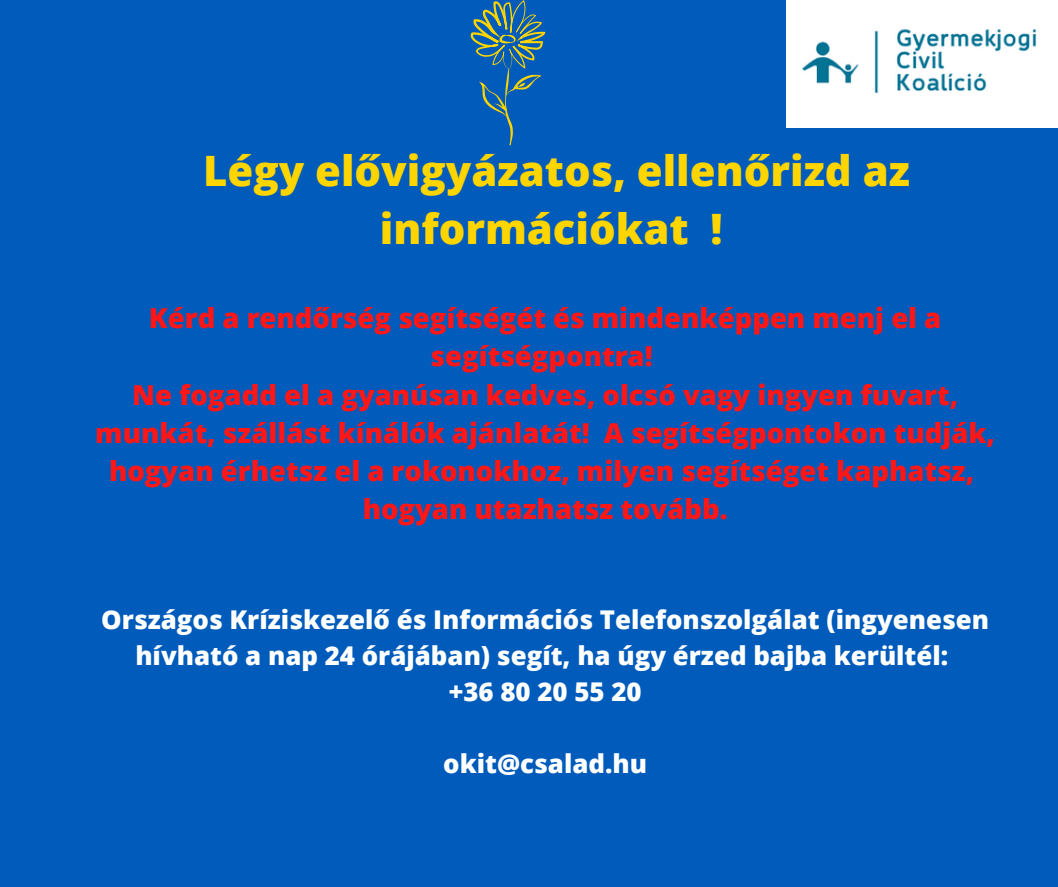
<style>
.page{position:relative;width:1058px;height:887px;background:#fff}
.page>*{position:absolute;margin:0;border:0;box-sizing:border-box;transform-origin:0 0}
.t1{font:800 41.85px/57.6px "Open Sans";color:#ffd500;text-align:center}
.t2{font:800 27.45px/38.2px "Open Sans";color:#ff1616;text-align:center}
.t3{font:800 25.8px/36px "Open Sans";color:#fff;text-align:center}
</style>
<div class="page">
<div style="left:0;top:0;width:1058px;height:886px;background:#005bbb"></div>
<img style="left:786px;top:0;width:271px;height:127px">
<svg style="left:470px;top:0;width:75px;height:145px"></svg>
<p class="t1" style="left:203px;top:141px;width:708px">Légy elővigyázatos, ellenőrizd az információkat !</p>
<p class="t2" style="left:149px;top:298px;width:794px">Kérd a rendőrség segítségét és mindenképpen menj el a segítségpontra!</p>
<p class="t2" style="left:95px;top:375px;width:901px">Ne fogadd el a gyanúsan kedves, olcsó vagy ingyen fuvart, munkát, szállást kínálók ajánlatát! A segítségpontokon tudják, hogyan érhetsz el a rokonokhoz, milyen segítséget kaphatsz,</p>
<p class="t2" style="left:363px;top:489px;width:366px">hogyan utazhatsz tovább.</p>
<p class="t3" style="left:101px;top:600px;width:889px">Országos Kríziskezelő és Információs Telefonszolgálat (ingyenesen hívható a nap 24 órájában) segít, ha úgy érzed bajba kerültél:</p>
<p class="t3" style="left:449px;top:672px;width:194px">+36 80 20 55 20</p>
<p class="t3" style="left:443px;top:744px;width:205px">okit@csalad.hu</p>
</div>
